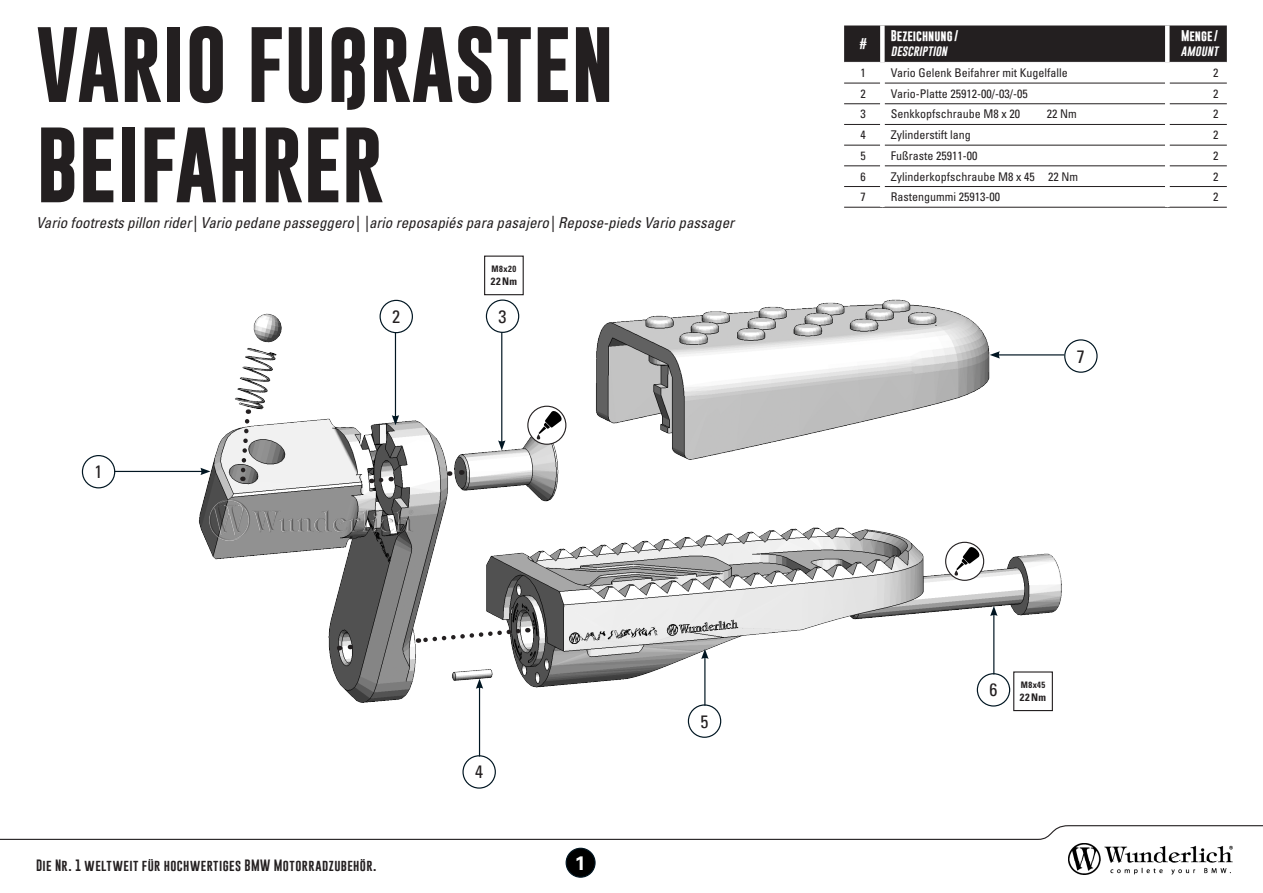
<style>
.page{position:relative;width:1263px;height:893px;background:#fff}
.page>*{position:absolute;margin:0;border:0;box-sizing:border-box;transform-origin:0 0}
.t1{font:700 76.5px "Gobold";color:#231f20}
.BU{font:700 19.5px "Univers LT Std";color:#fff}
.BU-2{font:condensed 18px "Univers LT Std";color:#231f20}
.t2{font:italic condensed 15px "Univers LT Std";color:#231f20}
.t3{font:condensed 12px "Univers LT Std";color:#231f20}
.t4{font:12px "Gobold";letter-spacing:.035em;color:#231f20}
.t5{font:700 11.25px/15.3px "Gobold";color:#fff}
.t6{font:italic 11.25px "Gobold";color:#fff}
.t7{font:700 condensed 10.5px "Univers LT Std";letter-spacing:.06em;color:#231f20}
.t8{font:700 condensed 9px "Univers LT Std";letter-spacing:.055em;color:#231f20;scale:.95 1}
.s1{font-weight:400;font-style:italic}
</style>
<div class="page">
<svg style="left:0;top:825px;width:1263px;height:15px"></svg>
<img style="left:1068px;top:843px;width:164px;height:32px">
<img style="left:81px;top:295px;width:1017px;height:428px">
<div style="left:844px;top:26px;width:383px;height:36px;background:#231f20"></div>
<div style="left:880px;top:26px;width:5px;height:36px;background:#fff"></div>
<svg style="left:1165px;top:26px;width:4px;height:36px"></svg>
<hr style="left:844px;top:83px;width:36px;height:1px;background:#231f20">
<hr style="left:885px;top:83px;width:280px;height:1px;background:#231f20">
<hr style="left:1169px;top:83px;width:58px;height:1px;background:#231f20">
<hr style="left:844px;top:104px;width:36px;height:1px;background:#231f20">
<hr style="left:885px;top:104px;width:280px;height:1px;background:#231f20">
<hr style="left:1169px;top:104px;width:58px;height:1px;background:#231f20">
<hr style="left:844px;top:124px;width:36px;height:1px;background:#231f20">
<hr style="left:885px;top:124px;width:280px;height:1px;background:#231f20">
<hr style="left:1169px;top:124px;width:58px;height:1px;background:#231f20">
<hr style="left:844px;top:145px;width:36px;height:1px;background:#231f20">
<hr style="left:885px;top:145px;width:280px;height:1px;background:#231f20">
<hr style="left:1169px;top:145px;width:58px;height:1px;background:#231f20">
<hr style="left:844px;top:166px;width:36px;height:1px;background:#231f20">
<hr style="left:885px;top:166px;width:280px;height:1px;background:#231f20">
<hr style="left:1169px;top:166px;width:58px;height:1px;background:#231f20">
<hr style="left:844px;top:186px;width:36px;height:1px;background:#231f20">
<hr style="left:885px;top:186px;width:280px;height:1px;background:#231f20">
<hr style="left:1169px;top:186px;width:58px;height:1px;background:#231f20">
<hr style="left:844px;top:207px;width:38px;height:1px;background:#231f20">
<hr style="left:882px;top:207px;width:285px;height:1px;background:#231f20">
<hr style="left:1167px;top:207px;width:60px;height:1px;background:#231f20">
<svg style="left:946px;top:542px;width:38px;height:38px"></svg>
<div style="left:945px;top:542px;width:39px;height:39px;border:1px solid #231f20;border-radius:50%"></div>
<svg style="left:954px;top:546px;width:26px;height:30px"></svg>
<svg style="left:528px;top:406px;width:38px;height:38px"></svg>
<div style="left:527px;top:406px;width:39px;height:39px;border:1px solid #231f20;border-radius:50%"></div>
<svg style="left:536px;top:410px;width:26px;height:29px"></svg>
<svg style="left:418px;top:626px;width:110px;height:19px"></svg>
<svg style="left:334px;top:643px;width:17px;height:10px"></svg>
<svg style="left:371px;top:475px;width:21px;height:10px"></svg>
<svg style="left:449px;top:467px;width:17px;height:11px"></svg>
<svg style="left:238px;top:409px;width:14px;height:72px"></svg>
<img style="left:210px;top:499px;width:205px;height:41px">
<div style="left:82px;top:455px;width:33px;height:33px;border:1px solid #011622;border-radius:50%"></div>
<hr style="left:114px;top:471px;width:89px;height:1px;background:#011622">
<svg style="left:200px;top:468px;width:10px;height:7px"></svg>
<div style="left:379px;top:300px;width:34px;height:33px;border:1px solid #011622;border-radius:50%"></div>
<hr style="left:395px;top:333px;width:1px;height:84px;background:#011622">
<svg style="left:392px;top:415px;width:7px;height:10px"></svg>
<div style="left:486px;top:299px;width:33px;height:34px;border:1px solid #011622;border-radius:50%"></div>
<hr style="left:501px;top:332px;width:1px;height:111px;background:#011622">
<svg style="left:498px;top:440px;width:7px;height:10px"></svg>
<div style="left:462px;top:755px;width:34px;height:34px;border:1px solid #011622;border-radius:50%"></div>
<hr style="left:479px;top:686px;width:1px;height:70px;background:#011622">
<svg style="left:476px;top:679px;width:7px;height:10px"></svg>
<div style="left:688px;top:704px;width:33px;height:34px;border:1px solid #011622;border-radius:50%"></div>
<hr style="left:704px;top:657px;width:1px;height:49px;background:#011622">
<svg style="left:701px;top:649px;width:8px;height:10px"></svg>
<div style="left:977px;top:673px;width:33px;height:34px;border:1px solid #011622;border-radius:50%"></div>
<hr style="left:993px;top:614px;width:1px;height:60px;background:#011622">
<svg style="left:990px;top:606px;width:7px;height:10px"></svg>
<div style="left:1064px;top:339px;width:33px;height:34px;border:1px solid #011622;border-radius:50%"></div>
<hr style="left:997px;top:354px;width:67px;height:1px;background:#011622">
<svg style="left:990px;top:351px;width:10px;height:8px"></svg>
<div style="left:1013px;top:671px;width:40px;height:40px;border:1px solid #231f20"></div>
<div style="left:484px;top:256px;width:40px;height:39px;border:1px solid #231f20"></div>
<div style="left:566px;top:848px;width:29px;height:29px;background:#000;border-radius:50%"></div>
<div style="left:566px;top:848px;width:30px;height:30px;border:1px solid #011622;border-radius:50%"></div>
<p class="t1" style="left:36px;top:15px;width:579px">VARIO FUßRASTEN</p>
<p class="t1" style="left:36px;top:115px;width:349px">BEIFAHRER</p>
<p class="t2" style="left:36px;top:213px;width:700px">Vario footrests pillon rider| Vario pedane passeggero| |ario reposapiés para pasajero| Repose-pieds Vario passager</p>
<p class="t8" style="left:492px;top:264px;width:27px">M8x20</p>
<p class="t7" style="left:491px;top:275px;width:28px">22Nm</p>
<p class="BU-2" style="left:94px;top:460px;width:9px">1</p>
<p class="BU-2" style="left:392px;top:305px;width:9px">2</p>
<p class="BU-2" style="left:498px;top:305px;width:9px">3</p>
<p class="t4" style="left:36px;top:858px;width:342px">Die Nr. 1 weltweit für hochwertiges BMW Motorradzubehör.</p>
<p class="BU-2" style="left:475px;top:761px;width:9px">4</p>
<p class="BU" style="left:575px;top:851px;width:12px">1</p>
<p class="BU-2" style="left:700px;top:710px;width:9px">5</p>
<p class="t5" style="left:859px;top:36px;width:9px">#</p>
<p class="t5" style="left:891px;top:28px;width:69px">Bezeichnung/<br><span class="s1">DESCRIPTION</span></p>
<p class="t5" style="left:1181px;top:28px;width:39px">Menge /</p>
<p class="t6" style="left:1181px;top:44px;width:41px">AMOUNT</p>
<p class="t3" style="left:860px;top:65px;width:7px">1</p>
<p class="t3" style="left:891px;top:65px;width:178px">Vario Gelenk Beifahrer mit Kugelfalle</p>
<p class="t3" style="left:1213px;top:65px;width:7px">2</p>
<p class="t3" style="left:860px;top:86px;width:7px">2</p>
<p class="t3" style="left:891px;top:86px;width:138px">Vario-Platte 25912-00/-03/-05</p>
<p class="t3" style="left:1213px;top:86px;width:7px">2</p>
<p class="t3" style="left:860px;top:107px;width:7px">3</p>
<p class="t3" style="left:891px;top:107px;width:131px">Senkkopfschraube M8 x 20</p>
<p class="t3" style="left:1047px;top:107px;width:31px">22 Nm</p>
<p class="t3" style="left:1213px;top:107px;width:7px">2</p>
<p class="t3" style="left:860px;top:127px;width:7px">4</p>
<p class="t3" style="left:891px;top:127px;width:81px">Zylinderstift lang</p>
<p class="t3" style="left:1213px;top:127px;width:7px">2</p>
<p class="t3" style="left:860px;top:148px;width:7px">5</p>
<p class="t3" style="left:891px;top:148px;width:88px">Fußraste 25911-00</p>
<p class="t3" style="left:1213px;top:148px;width:7px">2</p>
<p class="t3" style="left:860px;top:169px;width:7px">6</p>
<p class="t3" style="left:891px;top:169px;width:189px">Zylinderkopfschraube M8 x 45 22 Nm</p>
<p class="t3" style="left:1213px;top:169px;width:7px">2</p>
<p class="t3" style="left:860px;top:189px;width:7px">7</p>
<p class="t3" style="left:891px;top:189px;width:111px">Rastengummi 25913-00</p>
<p class="t3" style="left:1213px;top:189px;width:7px">2</p>
<p class="BU-2" style="left:1077px;top:345px;width:9px">7</p>
<p class="BU-2" style="left:989px;top:679px;width:9px">6</p>
<p class="t8" style="left:1021px;top:679px;width:27px">M8x45</p>
<p class="t7" style="left:1020px;top:691px;width:28px">22Nm</p>
</div>
